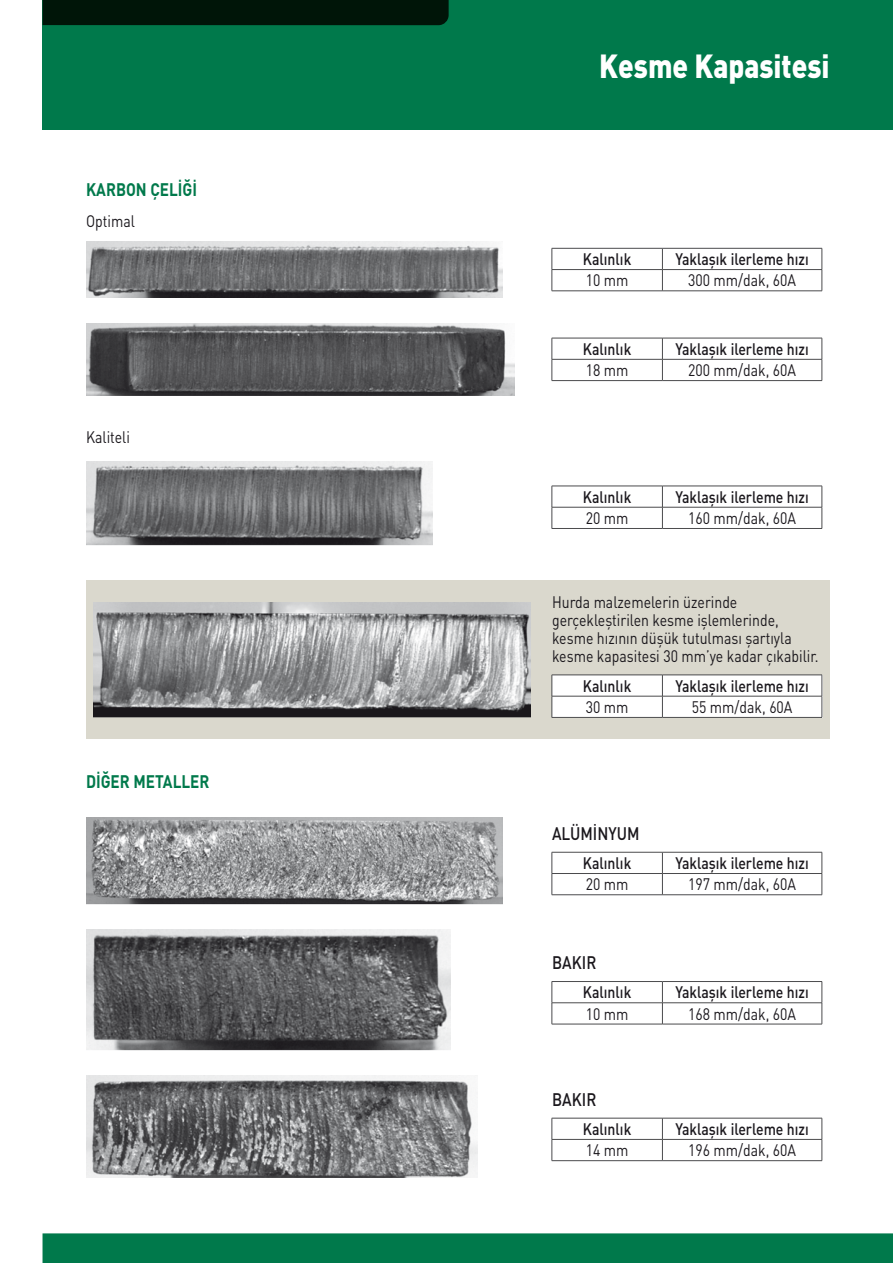
<style>
.page{position:relative;width:893px;height:1263px;background:#fff}
.page>*{position:absolute;margin:0;border:0;box-sizing:border-box;transform-origin:0 0}
.t1{font:900 33px "DIN Pro";color:#fff;scale:.85 1}
.t2{font:700 18px "DIN Pro";color:#00794b;scale:.85 1}
.t3{font:500 18px "DIN Pro";color:#1a171c;scale:.85 1}
.t4{font:16.5px/18px "DIN Pro";color:#1a171c;scale:.85 1}
.t5{font:500 16.5px "DIN Pro";color:#1a171c;scale:.85 1}
</style>
<div class="page">
<div style="left:43px;top:1233px;width:850px;height:30px;background:#00794b"></div>
<div style="left:43px;top:0;width:850px;height:130px;background:#00794b"></div>
<div style="left:43px;top:0;width:406px;height:25px;background:#001508"></div>
<div style="left:86px;top:581px;width:744px;height:158px;background:#dad8cd"></div>
<img style="left:86px;top:817px;width:417px;height:87px">
<img style="left:86px;top:930px;width:365px;height:120px">
<img style="left:86px;top:1076px;width:391px;height:101px">
<img style="left:86px;top:241px;width:417px;height:57px">
<img style="left:86px;top:323px;width:429px;height:73px">
<img style="left:86px;top:461px;width:346px;height:84px">
<img style="left:94px;top:602px;width:436px;height:116px">
<hr style="left:552px;top:248px;width:110px;height:1px;background:#4b4b4d">
<hr style="left:662px;top:248px;width:160px;height:1px;background:#4b4b4d">
<hr style="left:552px;top:269px;width:110px;height:1px;background:#4b4b4d">
<svg style="left:552px;top:248px;width:1px;height:43px"></svg>
<hr style="left:662px;top:269px;width:160px;height:1px;background:#4b4b4d">
<svg style="left:662px;top:248px;width:1px;height:43px"></svg>
<svg style="left:822px;top:248px;width:1px;height:43px"></svg>
<hr style="left:552px;top:291px;width:110px;height:1px;background:#4b4b4d">
<hr style="left:662px;top:291px;width:160px;height:1px;background:#4b4b4d">
<hr style="left:552px;top:338px;width:110px;height:1px;background:#4b4b4d">
<hr style="left:662px;top:338px;width:160px;height:1px;background:#4b4b4d">
<hr style="left:552px;top:359px;width:110px;height:1px;background:#4b4b4d">
<svg style="left:552px;top:338px;width:1px;height:42px"></svg>
<hr style="left:662px;top:359px;width:160px;height:1px;background:#4b4b4d">
<svg style="left:662px;top:338px;width:1px;height:42px"></svg>
<svg style="left:822px;top:338px;width:1px;height:42px"></svg>
<hr style="left:552px;top:380px;width:110px;height:1px;background:#4b4b4d">
<hr style="left:662px;top:380px;width:160px;height:1px;background:#4b4b4d">
<hr style="left:552px;top:486px;width:110px;height:1px;background:#4b4b4d">
<hr style="left:662px;top:486px;width:160px;height:1px;background:#4b4b4d">
<hr style="left:552px;top:507px;width:110px;height:1px;background:#4b4b4d">
<svg style="left:552px;top:486px;width:1px;height:42px"></svg>
<hr style="left:662px;top:507px;width:160px;height:1px;background:#4b4b4d">
<svg style="left:662px;top:486px;width:1px;height:42px"></svg>
<svg style="left:822px;top:486px;width:1px;height:42px"></svg>
<hr style="left:552px;top:528px;width:110px;height:1px;background:#4b4b4d">
<hr style="left:662px;top:528px;width:160px;height:1px;background:#4b4b4d">
<hr style="left:552px;top:852px;width:110px;height:1px;background:#4b4b4d">
<hr style="left:662px;top:852px;width:160px;height:1px;background:#4b4b4d">
<hr style="left:552px;top:873px;width:110px;height:1px;background:#4b4b4d">
<svg style="left:552px;top:852px;width:1px;height:42px"></svg>
<hr style="left:662px;top:873px;width:160px;height:1px;background:#4b4b4d">
<svg style="left:662px;top:852px;width:1px;height:42px"></svg>
<svg style="left:822px;top:852px;width:1px;height:42px"></svg>
<hr style="left:552px;top:894px;width:110px;height:1px;background:#4b4b4d">
<hr style="left:662px;top:894px;width:160px;height:1px;background:#4b4b4d">
<hr style="left:552px;top:981px;width:110px;height:1px;background:#4b4b4d">
<hr style="left:662px;top:981px;width:160px;height:1px;background:#4b4b4d">
<hr style="left:552px;top:1002px;width:110px;height:1px;background:#4b4b4d">
<svg style="left:552px;top:982px;width:1px;height:42px"></svg>
<hr style="left:662px;top:1002px;width:160px;height:1px;background:#4b4b4d">
<svg style="left:662px;top:982px;width:1px;height:42px"></svg>
<svg style="left:822px;top:982px;width:1px;height:42px"></svg>
<hr style="left:552px;top:1024px;width:110px;height:1px;background:#4b4b4d">
<hr style="left:662px;top:1024px;width:160px;height:1px;background:#4b4b4d">
<hr style="left:552px;top:1118px;width:110px;height:1px;background:#4b4b4d">
<hr style="left:662px;top:1118px;width:160px;height:1px;background:#4b4b4d">
<hr style="left:552px;top:1139px;width:110px;height:1px;background:#4b4b4d">
<svg style="left:552px;top:1118px;width:1px;height:42px"></svg>
<hr style="left:662px;top:1139px;width:160px;height:1px;background:#4b4b4d">
<svg style="left:662px;top:1118px;width:1px;height:42px"></svg>
<svg style="left:822px;top:1118px;width:1px;height:42px"></svg>
<hr style="left:552px;top:1160px;width:110px;height:1px;background:#4b4b4d">
<hr style="left:662px;top:1160px;width:160px;height:1px;background:#4b4b4d">
<div style="left:552px;top:675px;width:270px;height:43px;background:#fff"></div>
<hr style="left:552px;top:675px;width:110px;height:1px;background:#4b4b4d">
<hr style="left:662px;top:675px;width:160px;height:1px;background:#4b4b4d">
<hr style="left:552px;top:696px;width:110px;height:1px;background:#4b4b4d">
<svg style="left:552px;top:675px;width:1px;height:42px"></svg>
<hr style="left:662px;top:696px;width:160px;height:1px;background:#4b4b4d">
<svg style="left:662px;top:675px;width:1px;height:42px"></svg>
<svg style="left:822px;top:675px;width:1px;height:42px"></svg>
<hr style="left:552px;top:717px;width:110px;height:1px;background:#4b4b4d">
<hr style="left:662px;top:717px;width:160px;height:1px;background:#4b4b4d">
<p class="t2" style="left:86px;top:178px;width:132px">KARBON ÇELİĞİ</p>
<p class="t4" style="left:86px;top:211px;width:59px">Optimal</p>
<p class="t4" style="left:86px;top:427px;width:53px">Kaliteli</p>
<p class="t2" style="left:86px;top:769px;width:147px">DİĞER METALLER</p>
<h1 class="t1" style="left:599px;top:43px;width:272px">Kesme Kapasitesi</h1>
<p class="t5" style="left:583px;top:248px;width:58px">Kalınlık</p>
<p class="t5" style="left:675px;top:248px;width:158px">Yaklaşık ilerleme hızı</p>
<p class="t4" style="left:586px;top:271px;width:52px">10 mm</p>
<p class="t4" style="left:688px;top:271px;width:129px">300 mm/dak, 60A</p>
<p class="t5" style="left:583px;top:338px;width:58px">Kalınlık</p>
<p class="t5" style="left:675px;top:338px;width:158px">Yaklaşık ilerleme hızı</p>
<p class="t4" style="left:586px;top:361px;width:52px">18 mm</p>
<p class="t4" style="left:688px;top:361px;width:129px">200 mm/dak, 60A</p>
<p class="t5" style="left:583px;top:486px;width:58px">Kalınlık</p>
<p class="t5" style="left:675px;top:486px;width:158px">Yaklaşık ilerleme hızı</p>
<p class="t4" style="left:586px;top:508px;width:52px">20 mm</p>
<p class="t4" style="left:688px;top:508px;width:129px">160 mm/dak, 60A</p>
<p class="t4" style="left:552px;top:592px;width:315px">Hurda malzemelerin üzerinde gerçekleştirilen kesme işlemlerinde, kesme hızının düşük tutulması şartıyla kesme kapasitesi 30 mm’ye kadar çıkabilir.</p>
<p class="t5" style="left:583px;top:675px;width:58px">Kalınlık</p>
<p class="t5" style="left:675px;top:675px;width:158px">Yaklaşık ilerleme hızı</p>
<p class="t4" style="left:586px;top:697px;width:52px">30 mm</p>
<p class="t4" style="left:692px;top:697px;width:120px">55 mm/dak, 60A</p>
<p class="t3" style="left:552px;top:821px;width:105px">ALÜMİNYUM</p>
<p class="t5" style="left:583px;top:852px;width:58px">Kalınlık</p>
<p class="t5" style="left:675px;top:852px;width:158px">Yaklaşık ilerleme hızı</p>
<p class="t4" style="left:586px;top:875px;width:52px">20 mm</p>
<p class="t4" style="left:688px;top:875px;width:129px">197 mm/dak, 60A</p>
<p class="t3" style="left:552px;top:950px;width:54px">BAKIR</p>
<p class="t5" style="left:583px;top:981px;width:58px">Kalınlık</p>
<p class="t5" style="left:675px;top:981px;width:158px">Yaklaşık ilerleme hızı</p>
<p class="t4" style="left:586px;top:1004px;width:52px">10 mm</p>
<p class="t4" style="left:688px;top:1004px;width:129px">168 mm/dak, 60A</p>
<p class="t3" style="left:552px;top:1087px;width:54px">BAKIR</p>
<p class="t5" style="left:583px;top:1118px;width:58px">Kalınlık</p>
<p class="t5" style="left:675px;top:1118px;width:158px">Yaklaşık ilerleme hızı</p>
<p class="t4" style="left:586px;top:1141px;width:52px">14 mm</p>
<p class="t4" style="left:688px;top:1141px;width:129px">196 mm/dak, 60A</p>
</div>
